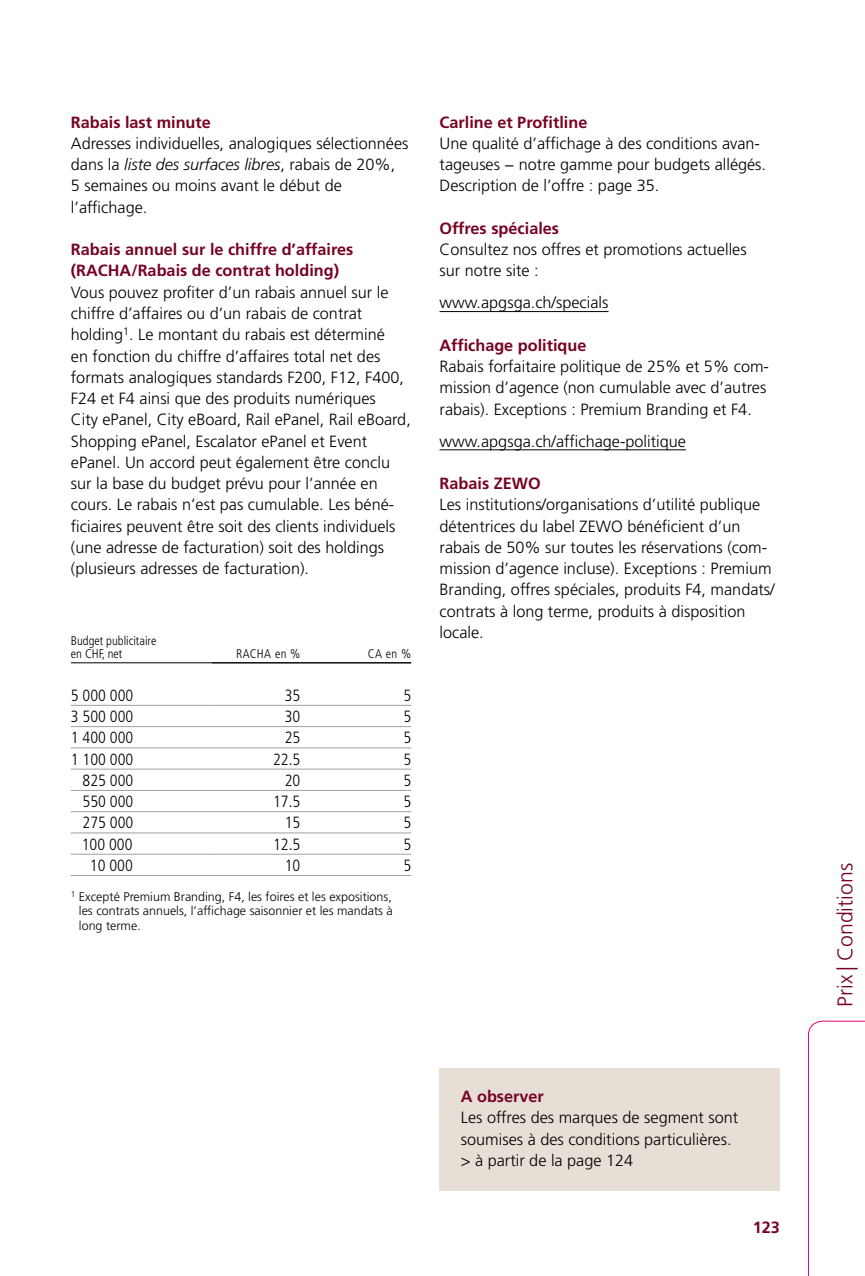
<style>
.page{position:relative;width:865px;height:1276px;background:#fff}
.page>*{position:absolute;margin:0;border:0;box-sizing:border-box;transform-origin:0 0}
.t1{font:300 21.25px "Frutiger LT Std";color:#760324}
.t2{font:300 16.25px/21.2px "Frutiger LT Std";color:#000}
.t3{font:700 16.25px/21.2px "Frutiger LT Std";color:#760324}
.t4{font:300 condensed 16.25px "Frutiger LT Std";color:#000}
.t5{font:300 12.5px/14.2px "Frutiger LT Std";color:#000;text-align:justify}
.t6{font:300 condensed 12.5px/12.5px "Frutiger LT Std";color:#000}
.s1{font-style:italic}
.s2{color:#fff}
</style>
<div class="page">
<hr style="left:439px;top:311px;width:169px;height:1px;background:#000">
<hr style="left:439px;top:449px;width:247px;height:1px;background:#000">
<div style="left:439px;top:1068px;width:341px;height:123px;background:#e7dfd5"></div>
<hr style="left:71px;top:662px;width:141px;height:1px;background:#000">
<hr style="left:71px;top:705px;width:141px;height:1px;background:#9d9fa2">
<hr style="left:212px;top:705px;width:88px;height:1px;background:#9d9fa2">
<hr style="left:300px;top:705px;width:111px;height:1px;background:#9d9fa2">
<hr style="left:71px;top:726px;width:141px;height:1px;background:#9d9fa2">
<hr style="left:212px;top:726px;width:88px;height:1px;background:#9d9fa2">
<hr style="left:300px;top:726px;width:111px;height:1px;background:#9d9fa2">
<hr style="left:71px;top:747px;width:141px;height:1px;background:#9d9fa2">
<hr style="left:212px;top:747px;width:88px;height:1px;background:#9d9fa2">
<hr style="left:300px;top:747px;width:111px;height:1px;background:#9d9fa2">
<hr style="left:71px;top:768px;width:141px;height:1px;background:#9d9fa2">
<hr style="left:212px;top:768px;width:88px;height:1px;background:#9d9fa2">
<hr style="left:300px;top:768px;width:111px;height:1px;background:#9d9fa2">
<hr style="left:71px;top:790px;width:141px;height:1px;background:#9d9fa2">
<hr style="left:212px;top:790px;width:88px;height:1px;background:#9d9fa2">
<hr style="left:300px;top:790px;width:111px;height:1px;background:#9d9fa2">
<hr style="left:71px;top:811px;width:141px;height:1px;background:#9d9fa2">
<hr style="left:212px;top:811px;width:88px;height:1px;background:#9d9fa2">
<hr style="left:300px;top:811px;width:111px;height:1px;background:#9d9fa2">
<hr style="left:71px;top:832px;width:141px;height:1px;background:#9d9fa2">
<hr style="left:212px;top:832px;width:88px;height:1px;background:#9d9fa2">
<hr style="left:300px;top:832px;width:111px;height:1px;background:#9d9fa2">
<hr style="left:71px;top:854px;width:141px;height:1px;background:#9d9fa2">
<hr style="left:212px;top:854px;width:88px;height:1px;background:#9d9fa2">
<hr style="left:300px;top:854px;width:111px;height:1px;background:#9d9fa2">
<hr style="left:71px;top:875px;width:141px;height:1px;background:#9d9fa2">
<hr style="left:212px;top:875px;width:88px;height:1px;background:#9d9fa2">
<hr style="left:300px;top:875px;width:111px;height:1px;background:#9d9fa2">
<hr style="left:212px;top:662px;width:88px;height:1px;background:#000">
<hr style="left:300px;top:662px;width:111px;height:1px;background:#000">
<svg style="left:808px;top:1020px;width:57px;height:256px"></svg>
<p class="t3" style="left:71px;top:111px;width:141px">Rabais last minute</p>
<p class="t2" style="left:71px;top:133px;width:339px">Adresses individuelles, analogiques sélectionnées dans la <span class="s1">liste des surfaces libres</span>, rabais de 20%,<br>5 semaines ou moins avant le début de l’affichage.</p>
<p class="t3" style="left:71px;top:239px;width:284px">Rabais annuel sur le chiffre d’affaires (RACHA/Rabais de contrat holding)</p>
<p class="t2" style="left:71px;top:282px;width:341px">Vous pouvez profiter d’un rabais annuel sur le chiffre d’affaires ou d’un rabais de contrat holding<sup>1</sup>. Le montant du rabais est déterminé<br>en fonction du chiffre d’affaires total net des formats analogiques standards F200, F12, F400, F24 et F4 ainsi que des produits numériques<br>City ePanel, City eBoard, Rail ePanel, Rail eBoard, Shopping ePanel, Escalator ePanel et Event ePanel. Un accord peut également être conclu sur la base du budget prévu pour l’année en cours. Le rabais n’est pas cumulable. Les béné&shy;ficiaires peuvent être soit des clients individuels (une adresse de facturation) soit des holdings (plusieurs adresses de facturation).</p>
<p class="t6" style="left:71px;top:635px;width:87px">Budget publicitaire en CHF, net</p>
<p class="t6" style="left:236px;top:647px;width:66px">RACHA en %</p>
<p class="t6" style="left:368px;top:647px;width:45px">CA en %</p>
<p class="t4" style="left:71px;top:686px;width:64px">5 000 000</p>
<p class="t4" style="left:285px;top:686px;width:17px">35</p>
<p class="t4" style="left:403px;top:686px;width:9px">5</p>
<p class="t4" style="left:71px;top:707px;width:64px">3 500 000</p>
<p class="t4" style="left:285px;top:707px;width:17px">30</p>
<p class="t4" style="left:403px;top:707px;width:9px">5</p>
<p class="t4" style="left:71px;top:728px;width:64px">1 400 000</p>
<p class="t4" style="left:285px;top:728px;width:17px">25</p>
<p class="t4" style="left:403px;top:728px;width:9px">5</p>
<p class="t4" style="left:71px;top:750px;width:64px">1 100 000</p>
<p class="t4" style="left:273px;top:750px;width:29px">22.5</p>
<p class="t4" style="left:403px;top:750px;width:9px">5</p>
<p class="t4" style="left:71px;top:771px;width:64px"><span class="s2">0</span> 825 000</p>
<p class="t4" style="left:285px;top:771px;width:17px">20</p>
<p class="t4" style="left:403px;top:771px;width:9px">5</p>
<p class="t4" style="left:71px;top:792px;width:64px"><span class="s2">0</span> 550 000</p>
<p class="t4" style="left:273px;top:792px;width:29px">17.5</p>
<p class="t4" style="left:403px;top:792px;width:9px">5</p>
<p class="t4" style="left:71px;top:813px;width:64px"><span class="s2">0</span> 275 000</p>
<p class="t4" style="left:285px;top:813px;width:17px">15</p>
<p class="t4" style="left:403px;top:813px;width:9px">5</p>
<p class="t4" style="left:71px;top:835px;width:63px"><span class="s2">0</span> 100 000</p>
<p class="t4" style="left:273px;top:835px;width:29px">12.5</p>
<p class="t4" style="left:403px;top:835px;width:9px">5</p>
<p class="t4" style="left:71px;top:856px;width:63px"><span class="s2">00</span> 10 000</p>
<p class="t4" style="left:285px;top:856px;width:17px">10</p>
<p class="t4" style="left:403px;top:856px;width:9px">5</p>
<p class="t5" style="left:79px;top:890px;width:315px;text-indent:-8px"><sup>1</sup> Excepté Premium Branding, F4, les foires et les expositions, les contrats annuels, l’affichage saisonnier et les mandats à long terme.</p>
<p class="t3" style="left:439px;top:111px;width:149px">Carline et Profitline</p>
<p class="t2" style="left:439px;top:133px;width:328px">Une qualité d’affichage à des conditions avan&shy;tageuses − notre gamme pour budgets allégés.<br>Description de l’offre : page 35.</p>
<p class="t3" style="left:439px;top:218px;width:121px">Offres spéciales</p>
<p class="t2" style="left:439px;top:239px;width:309px">Consultez nos offres et promotions actuelles sur notre site :</p>
<p class="t2" style="left:439px;top:292px;width:170px">www.apgsga.ch/specials</p>
<p class="t3" style="left:439px;top:335px;width:148px">Affichage politique</p>
<p class="t2" style="left:439px;top:356px;width:331px">Rabais forfaitaire politique de 25% et 5% com&shy;mission d’agence (non cumulable avec d’autres rabais). Exceptions : Premium Branding et F4.</p>
<p class="t2" style="left:439px;top:430px;width:248px">www.apgsga.ch/affichage-politique</p>
<p class="t3" style="left:439px;top:473px;width:103px">Rabais ZEWO</p>
<p class="t2" style="left:439px;top:494px;width:337px">Les institutions/organisations d’utilité publique détentrices du label ZEWO bénéficient d’un rabais de 50% sur toutes les réservations (com&shy;mission d’agence incluse). Exceptions : Premium Branding, offres spéciales, produits F4, mandats/ contrats à long terme, produits à disposition locale.</p>
<p class="t3" style="left:461px;top:1086px;width:85px">A observer</p>
<p class="t2" style="left:461px;top:1107px;width:279px">Les offres des marques de segment sont soumises à des conditions particulières. &gt; à partir de la page 124</p>
<p class="t3" style="left:752px;top:1217px;width:29px">123</p>
<h1 class="t1" style="left:833px;top:1006px;width:145px;rotate:-90deg">Prix | Conditions</h1>
</div>
